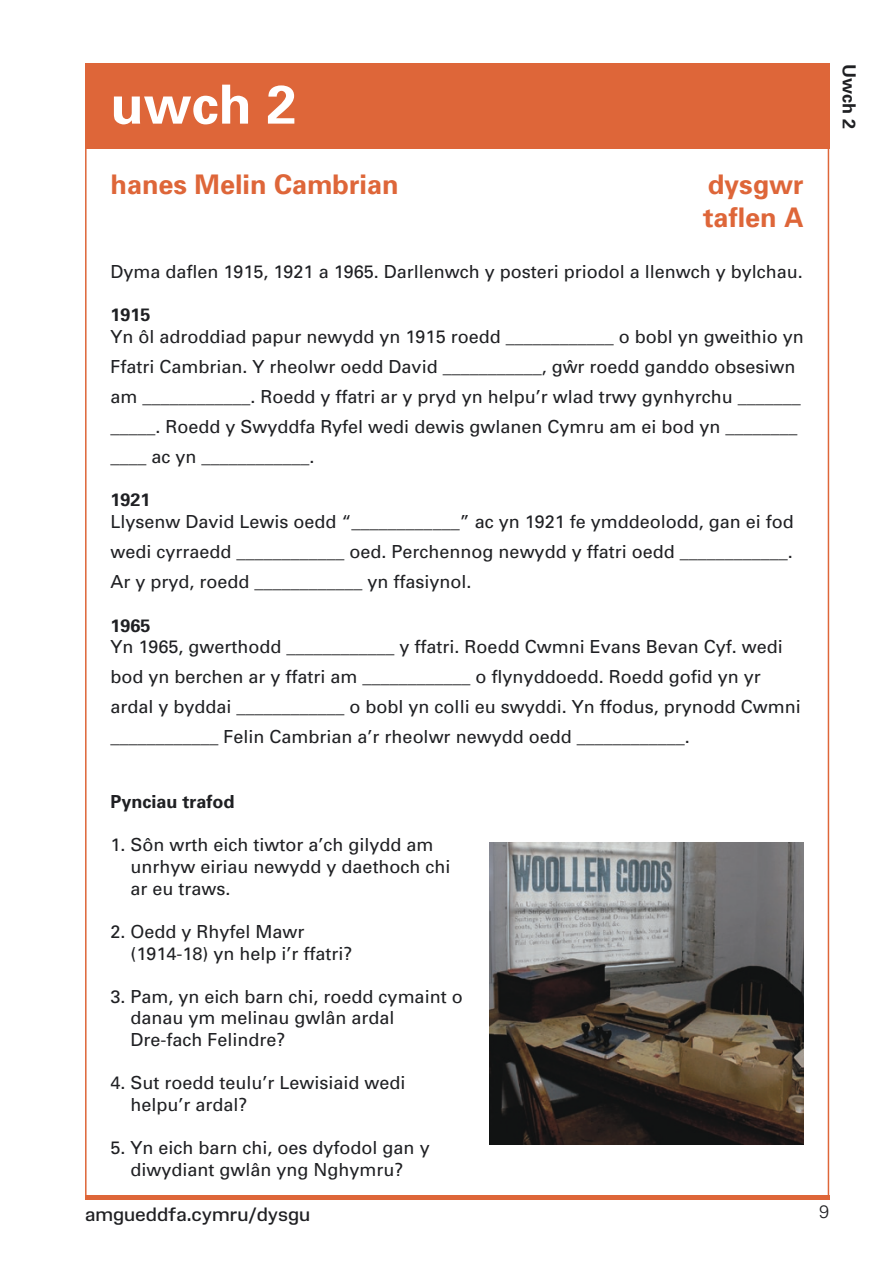
<style>
.page{position:relative;width:893px;height:1263px;background:#fff}
.page>*{position:absolute;margin:0;border:0;box-sizing:border-box;transform-origin:0 0}
.t1{font:700 54px "Univers";color:#fff}
.t2{font:700 27px/32.4px "Univers";color:#de6639}
.t3{font:18px/30.2px "Univers";color:#1f2023}
.t4{font:700 18px "Univers";color:#1f2023}
.t5{font:18px "Amgueddfa Body";color:#1f2023}
</style>
<div class="page">
<hr style="left:85px;top:1195px;width:744px;height:4px;background:#de6639">
<div style="left:85px;top:64px;width:744px;height:85px;background:#de6639"></div>
<img style="left:489px;top:843px;width:315px;height:302px">
<h1 class="t1" style="left:111px;top:72px;width:188px">uwch 2</h1>
<h2 class="t2" style="left:111px;top:169px;width:290px">hanes Melin Cambrian</h2>
<h2 class="t2" style="left:703px;top:169px;width:102px">dysgwr taflen A</h2>
<p class="t3" style="left:111px;top:257px;width:694px">Dyma daflen 1915, 1921 a 1965. Darllenwch y posteri priodol a llenwch y bylchau.</p>
<p class="t4" style="left:111px;top:304px;width:42px">1915</p>
<p class="t3" style="left:111px;top:322px;width:695px">Yn ôl adroddiad papur newydd yn 1915 roedd ____________ o bobl yn gweithio yn Ffatri Cambrian. Y rheolwr oedd David ___________, gwˆ r roedd ganddo obsesiwn am ____________. Roedd y ffatri ar y pryd yn helpu’r wlad trwy gynhyrchu _______ _____. Roedd y Swyddfa Ryfel wedi dewis gwlanen Cymru am ei bod yn ________ ____ ac yn ____________.</p>
<p class="t4" style="left:111px;top:489px;width:42px">1921</p>
<p class="t3" style="left:111px;top:507px;width:685px;text-align:justify">Llysenw David Lewis oedd “____________” ac yn 1921 fe ymddeolodd, gan ei fod wedi cyrraedd ____________ oed. Perchennog newydd y ffatri oedd ____________.<br>Ar y pryd, roedd ____________ yn ffasiynol.</p>
<p class="t4" style="left:111px;top:614px;width:42px">1965</p>
<p class="t3" style="left:111px;top:632px;width:692px">Yn 1965, gwerthodd ____________ y ffatri. Roedd Cwmni Evans Bevan Cyf. wedi bod yn berchen ar y ffatri am ____________ o flynyddoedd. Roedd gofid yn yr ardal y byddai ____________ o bobl yn colli eu swyddi. Yn ffodus, prynodd Cwmni ____________ Felin Cambrian a’r rheolwr newydd oedd ____________.</p>
<p class="t4" style="left:111px;top:791px;width:126px">Pynciau trafod</p>
<p class="t3" style="left:131px;top:834px;width:322px;line-height:21.6px;text-indent:-20px">1. Sôn wrth eich tiwtor a’ch gilydd am unrhyw eiriau newydd y daethoch chi ar eu traws.</p>
<p class="t3" style="left:131px;top:921px;width:224px;line-height:21.6px;text-indent:-20px">2. Oedd y Rhyfel Mawr (1914-18) yn help i’r ffatri?</p>
<p class="t3" style="left:131px;top:986px;width:334px;line-height:21.6px;text-indent:-20px">3. Pam, yn eich barn chi, roedd cymaint o danau ym melinau gwlân ardal<br>Dre-fach Felindre?</p>
<p class="t3" style="left:131px;top:1072px;width:277px;line-height:21.6px;text-indent:-20px">4. Sut roedd teulu’r Lewisiaid wedi helpu’r ardal?</p>
<p class="t3" style="left:111px;top:1137px;width:321px;line-height:21.6px;text-align:center">5. Yn eich barn chi, oes dyfodol gan y diwydiant gwlân yng Nghymru?</p>
<p class="t5" style="left:85px;top:1203px;width:227px">amgueddfa.cymru/dysgu</p>
<p class="t4" style="left:860px;top:64px;width:67px;rotate:90deg">Uwch 2</p>
</div>
